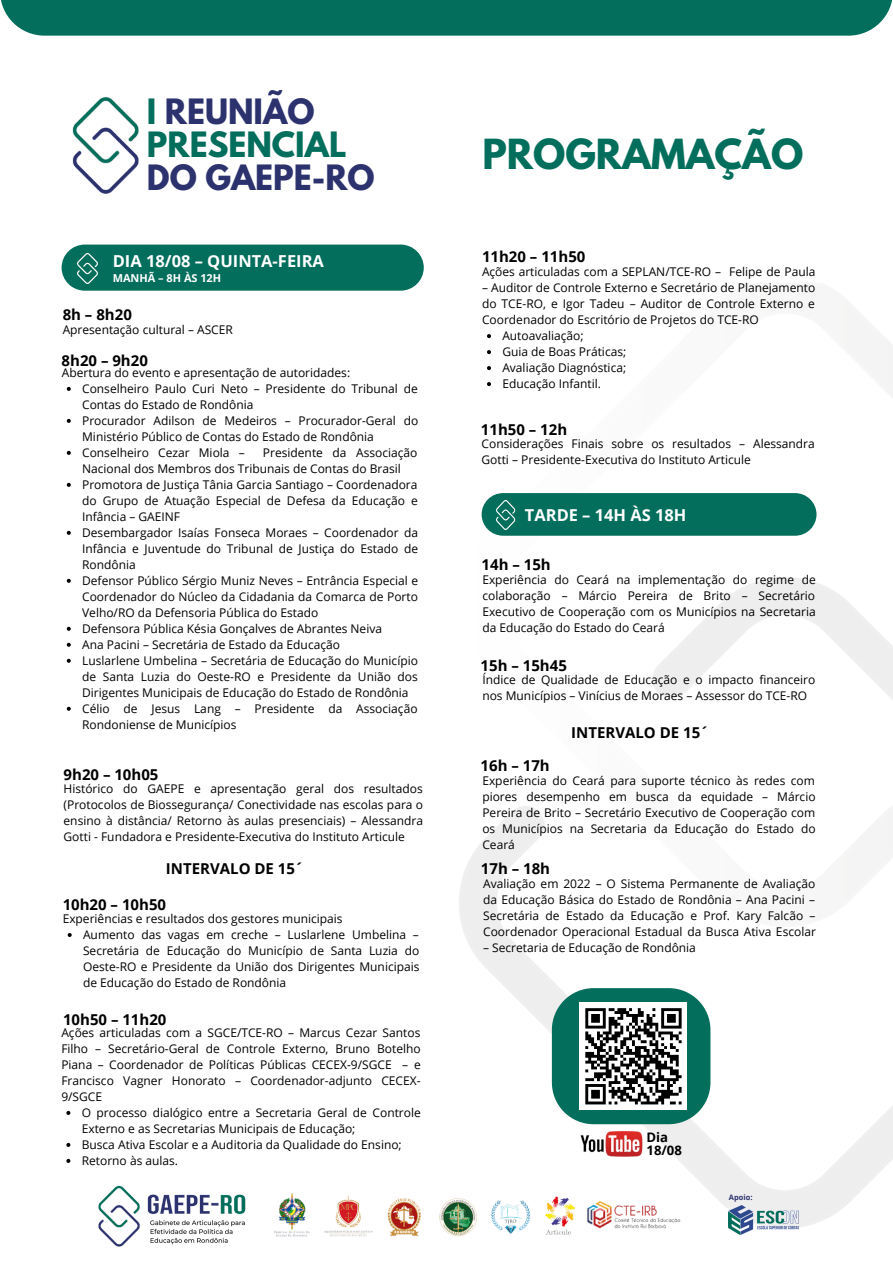
<style>
.page{position:relative;width:893px;height:1264px;background:#fff}
.page>*{position:absolute;margin:0;border:0;box-sizing:border-box;transform-origin:0 0}
.t1{font:700 36.75px "League Spartan";color:#026e5b}
.t2{font:700 30.9px/33px "League Spartan";color:#026e5b}
.t3{font:700 30.9px "League Spartan";color:#2c326e}
.t4{font:700 16.5px "Open Sans";color:#fff}
.t5{font:700 16.35px "Open Sans";color:#fff}
.t6{font:700 15px "Open Sans";color:#000}
.t7{font:700 13.2px/13.2px "Open Sans";color:#000}
.t8{font:12px/16px "Open Sans";color:#000;text-align:justify}
.t9{font:700 10.95px "Open Sans";color:#fff}
.t10{font:700 7.5px "Open Sans";color:#2c326e}
.s1{color:#2c326e}
</style>
<div class="page">
<img style="left:66px;top:282px;width:826px;height:953px">
<div style="left:481px;top:493px;width:335px;height:42px;background:#026e5b;border-radius:21px"></div>
<img style="left:496px;top:501px;width:20px;height:28px">
<div style="left:62px;top:244px;width:362px;height:47px;background:#026e5b;border-radius:23px"></div>
<img style="left:77px;top:253px;width:21px;height:30px">
<svg style="left:68px;top:933px;width:4px;height:4px"></svg>
<svg style="left:487px;top:334px;width:4px;height:4px"></svg>
<svg style="left:487px;top:350px;width:4px;height:4px"></svg>
<svg style="left:487px;top:366px;width:4px;height:4px"></svg>
<svg style="left:487px;top:382px;width:4px;height:4px"></svg>
<svg style="left:67px;top:387px;width:4px;height:4px"></svg>
<svg style="left:67px;top:419px;width:4px;height:4px"></svg>
<svg style="left:67px;top:451px;width:4px;height:4px"></svg>
<svg style="left:67px;top:483px;width:4px;height:4px"></svg>
<svg style="left:67px;top:531px;width:4px;height:4px"></svg>
<svg style="left:67px;top:579px;width:4px;height:4px"></svg>
<svg style="left:67px;top:627px;width:4px;height:4px"></svg>
<svg style="left:67px;top:642px;width:4px;height:4px"></svg>
<svg style="left:67px;top:658px;width:4px;height:4px"></svg>
<svg style="left:67px;top:706px;width:4px;height:4px"></svg>
<img style="left:264px;top:1184px;width:321px;height:53px">
<img style="left:585px;top:1194px;width:108px;height:40px">
<img style="left:89px;top:1172px;width:165px;height:75px">
<img style="left:729px;top:1205px;width:69px;height:29px">
<img style="left:579px;top:1128px;width:64px;height:29px">
<img style="left:72px;top:96px;width:67px;height:98px">
<svg style="left:66px;top:1110px;width:4px;height:4px"></svg>
<svg style="left:66px;top:1142px;width:4px;height:4px"></svg>
<svg style="left:66px;top:1158px;width:4px;height:4px"></svg>
<div style="left:1px;top:0;width:891px;height:36px;background:#026e5b"></div>
<svg style="left:552px;top:988px;width:158px;height:136px"></svg>
<h2 class="t2" style="left:147px;top:99px;width:201px">I <span class="s1">REUNIÃO<br></span>PRESENCIAL</h2>
<h2 class="t3" style="left:147px;top:162px;width:229px">DO GAEPE-RO</h2>
<h3 class="t4" style="left:113px;top:249px;width:213px">DIA 18/08 – QUINTA-FEIRA</h3>
<p class="t9" style="left:113px;top:270px;width:110px">MANHÃ – 8H ÀS 12H</p>
<p class="t6" style="left:63px;top:304px;width:71px">8h – 8h20</p>
<p class="t6" style="left:62px;top:349px;width:88px">8h20 – 9h20</p>
<p class="t8" style="left:63px;top:321px;width:172px">Apresentação cultural – ASCER</p>
<p class="t8" style="left:62px;top:364px;width:290px">Abertura do evento e apresentação de autoridades:</p>
<p class="t8" style="left:82px;top:380px;width:337px;text-align:left">Conselheiro Paulo Curi Neto – Presidente do Tribunal de Contas do Estado de Rondônia<br>Procurador Adilson de Medeiros – Procurador-Geral do Ministério Público de Contas do Estado de Rondônia Conselheiro Cezar Miola –</p>
<p class="t8" style="left:82px;top:444px;width:337px;text-align:left;text-indent:181px">Presidente da Associação Nacional dos Membros dos Tribunais de Contas do Brasil Promotora de Justiça Tânia Garcia Santiago – Coordenadora do Grupo de Atuação Especial de Defesa da Educação e Infância – GAEINF<br>Desembargador Isaías Fonseca Moraes – Coordenador da Infância e Juventude do Tribunal de Justiça do Estado de Rondônia<br>Defensor Público Sérgio Muniz Neves – Entrância Especial e Coordenador do Núcleo da Cidadania da Comarca de Porto Velho/RO da Defensoria Pública do Estado<br>Defensora Pública Késia Gonçalves de Abrantes Neiva<br>Ana Pacini – Secretária de Estado da Educação<br>Luslarlene Umbelina – Secretária de Educação do Município de Santa Luzia do Oeste-RO e Presidente da União dos Dirigentes Municipais de Educação do Estado de Rondônia Célio de Jesus Lang – Presidente da Associação Rondoniense de Municípios</p>
<p class="t6" style="left:64px;top:764px;width:96px">9h20 – 10h05</p>
<p class="t8" style="left:64px;top:780px;width:361px">Histórico do GAEPE e apresentação geral dos resultados (Protocolos de Biossegurança/ Conectividade nas escolas para o ensino à distância/ Retorno às aulas presenciais) – Alessandra Gotti - Fundadora e Presidente-Executiva do Instituto Articule</p>
<p class="t6" style="left:166px;top:857px;width:140px">INTERVALO DE 15´</p>
<p class="t6" style="left:63px;top:893px;width:105px">10h20 – 10h50</p>
<p class="t8" style="left:63px;top:910px;width:281px">Experiências e resultados dos gestores municipais</p>
<p class="t8" style="left:83px;top:926px;width:338px">Aumento das vagas em creche – Luslarlene Umbelina – Secretária de Educação do Município de Santa Luzia do Oeste-RO e Presidente da União dos Dirigentes Municipais de Educação do Estado de Rondônia</p>
<p class="t6" style="left:63px;top:1008px;width:105px">10h50 – 11h20</p>
<p class="t8" style="left:61px;top:1024px;width:361px">Ações articuladas com a SGCE/TCE-RO – Marcus Cezar Santos Filho – Secretário-Geral de Controle Externo, Bruno Botelho Piana – Coordenador de Políticas Públicas CECEX-9/SGCE – e Francisco Vagner Honorato – Coordenador-adjunto CECEX-9/SGCE</p>
<p class="t8" style="left:82px;top:1104px;width:340px;text-align:left">O processo dialógico entre a Secretaria Geral de Controle Externo e as Secretarias Municipais de Educação;<br>Busca Ativa Escolar e a Auditoria da Qualidade do Ensino; Retorno às aulas.</p>
<h1 class="t1" style="left:482px;top:136px;width:322px">PROGRAMAÇÃO</h1>
<p class="t6" style="left:482px;top:246px;width:105px">11h20 – 11h50</p>
<p class="t8" style="left:482px;top:263px;width:335px">Ações articuladas com a SEPLAN/TCE-RO – Felipe de Paula</p>
<p class="t8" style="left:482px;top:279px;width:335px">– Auditor de Controle Externo e Secretário de Planejamento do TCE-RO, e Igor Tadeu – Auditor de Controle Externo e Coordenador do Escritório de Projetos do TCE-RO</p>
<p class="t8" style="left:502px;top:327px;width:125px;text-align:left">Autoavaliação;<br>Guia de Boas Práticas;<br>Avaliação Diagnóstica;<br>Educação Infantil.</p>
<p class="t6" style="left:481px;top:418px;width:88px">11h50 – 12h</p>
<p class="t8" style="left:481px;top:436px;width:335px">Considerações Finais sobre os resultados – Alessandra<br>Gotti – Presidente-Executiva do Instituto Articule</p>
<h3 class="t5" style="left:525px;top:504px;width:163px">TARDE – 14H ÀS 18H</h3>
<p class="t6" style="left:481px;top:554px;width:71px">14h – 15h</p>
<p class="t8" style="left:482px;top:571px;width:335px">Experiência do Ceará na implementação do regime de colaboração – Márcio Pereira de Brito – Secretário Executivo de Cooperação com os Municípios na Secretaria da Educação do Estado do Ceará</p>
<p class="t6" style="left:480px;top:654px;width:88px">15h – 15h45</p>
<p class="t8" style="left:482px;top:671px;width:334px">Índice de Qualidade de Educação e o impacto financeiro nos Municípios – Vinícius de Moraes – Assessor do TCE-RO</p>
<p class="t6" style="left:480px;top:754px;width:71px">16h – 17h</p>
<p class="t6" style="left:571px;top:721px;width:140px">INTERVALO DE 15´</p>
<p class="t8" style="left:482px;top:771px;width:335px">Experiência do Ceará para suporte técnico às redes com piores desempenho em busca da equidade – Márcio Pereira de Brito – Secretário Executivo de Cooperação com os Municípios na Secretaria da Educação do Estado do Ceará</p>
<p class="t6" style="left:481px;top:857px;width:71px">17h – 18h</p>
<p class="t8" style="left:483px;top:875px;width:334px">Avaliação em 2022 – O Sistema Permanente de Avaliação da Educação Básica do Estado de Rondônia – Ana Pacini – Secretária de Estado da Educação e Prof. Kary Falcão – Coordenador Operacional Estadual da Busca Ativa Escolar</p>
<p class="t8" style="left:483px;top:938px;width:214px">– Secretaria de Educação de Rondônia</p>
<p class="t7" style="left:646px;top:1129px;width:37px">Dia<br>18/08</p>
<p class="t10" style="left:729px;top:1192px;width:25px">Apoio:</p>
</div>
